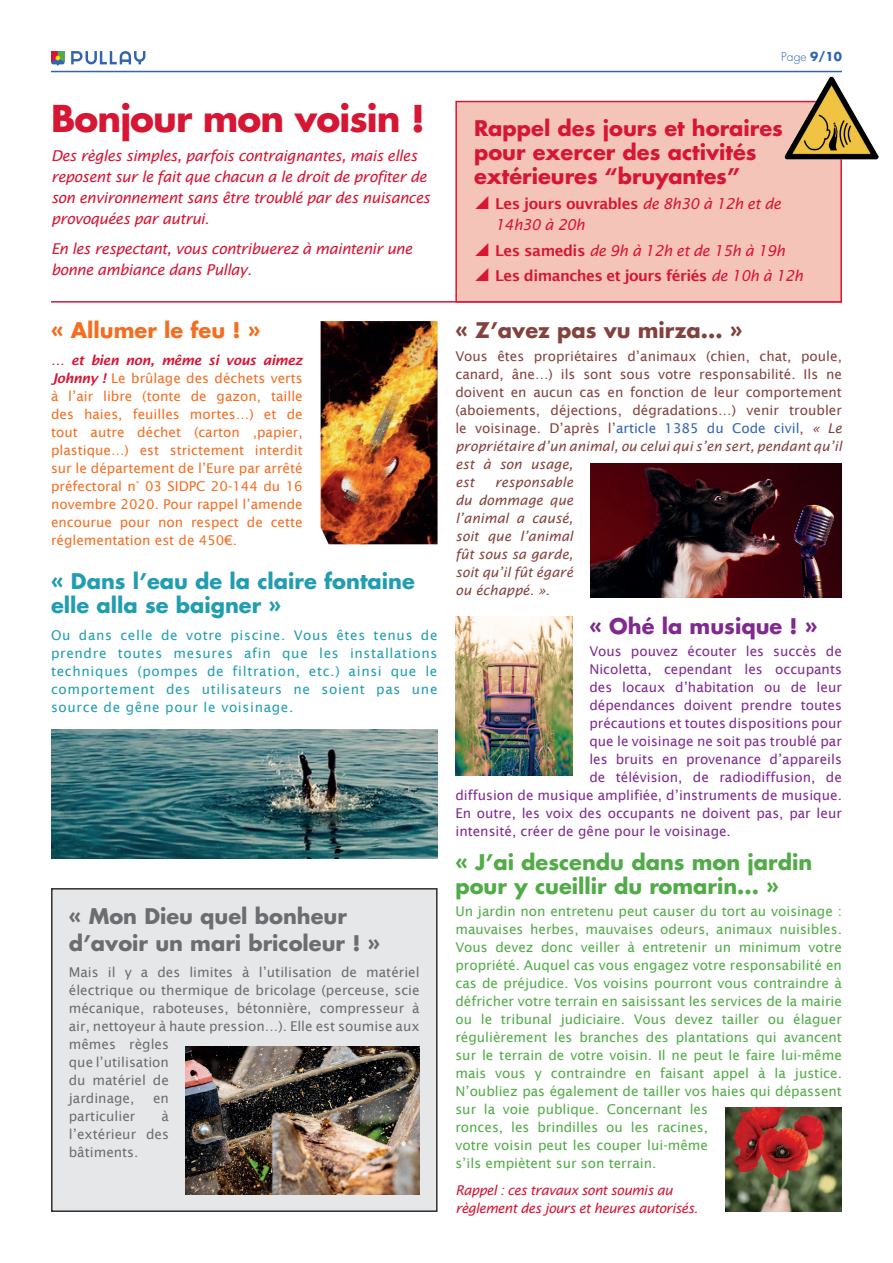
<style>
.page{position:relative;width:893px;height:1263px;background:#fff}
.page>*{position:absolute;margin:0;border:0;box-sizing:border-box;transform-origin:0 0}
.t1{font:700 36px "Futura Std";letter-spacing:-.025em;color:#d71634}
.t2{font:700 21px/24px "Futura Std";color:#d71634}
.t3{font:700 21px/24px "Futura Std";color:#51ab47}
.t4{font:700 21px/24px "Futura Std";color:#219db1}
.t5{font:700 21px/27px "Futura Std";color:#6c6d70}
.t6{font:700 21px "Futura Std";color:#84423e}
.t7{font:700 21px "Futura Std";color:#f36e21}
.t8{font:700 21px "Futura Std";color:#802990}
.t9{font:italic 15px/21px "Lucida Sans";letter-spacing:-.03em;color:#d71634}
.t10{font:600 15px/25.2px "Lucida Sans";letter-spacing:-.035em;color:#d71634}
.t11{font:13.5px/18px "Lucida Sans";color:#51ab47}
.t12{font:13.5px "Lucida Sans";color:#802990}
.t13{font:13.5px/18px "Lucida Sans";color:#f36e21;text-align:justify}
.t14{font:13.5px/18px "Lucida Sans";color:#84423e}
.t15{font:13.5px/18px "Lucida Sans";color:#6c6d70}
.t16{font:13.5px/18px "Lucida Sans";letter-spacing:.05em;color:#219db1;text-align:justify}
.t17{font:italic 13.5px/18px "Lucida Sans";color:#84423e;text-align:justify}
.t18{font:italic 13.5px/18px "Lucida Sans";letter-spacing:-.04em;color:#d71634}
.t19{font:300 12px "Futura Std";color:#3264b0}
.s1{font-weight:600;font-style:italic;color:#d71634}
.s2{font-weight:700}
.s3{font-weight:600;font-style:normal}
.s4{font-weight:400;font-style:italic}
.s5{color:#3264b0}
.s6{font-style:italic}
</style>
<div class="page">
<svg style="left:71px;top:51px;width:74px;height:13px"></svg>
<svg style="left:51px;top:51px;width:14px;height:15px"></svg>
<hr style="left:51px;top:71px;width:791px;height:1px;background:#3264b0">
<div style="left:51px;top:888px;width:387px;height:324px;background:#e6e7e9;border:2px solid #312f2c"></div>
<img style="left:321px;top:321px;width:117px;height:223px">
<img style="left:455px;top:617px;width:117px;height:158px">
<img style="left:590px;top:463px;width:252px;height:134px">
<img style="left:51px;top:729px;width:387px;height:130px">
<hr style="left:51px;top:301px;width:791px;height:2px;background:#d71634">
<div style="left:455px;top:101px;width:387px;height:202px;background:#f5c4b8;border:2px solid #d71634"></div>
<img style="left:784px;top:77px;width:94px;height:83px">
<img style="left:186px;top:1046px;width:234px;height:148px">
<img style="left:725px;top:1108px;width:117px;height:104px">
<h1 class="t1" style="left:51px;top:94px;width:376px">Bonjour mon voisin !</h1>
<p class="t9" style="left:51px;top:145px;width:381px">Des règles simples, parfois contraignantes, mais elles reposent sur le fait que chacun a le droit de profiter de son environnement sans être troublé par des nuisances provoquées par autrui.</p>
<p class="t9" style="left:51px;top:238px;width:363px">En les respectant, vous contribuerez à maintenir une bonne ambiance dans Pullay.</p>
<h2 class="t7" style="left:51px;top:317px;width:211px">« Allumer le feu ! »</h2>
<p class="t13" style="left:51px;top:351px;width:253px"><span class="s1">… et bien non, même si vous aimez Johnny !</span> Le brûlage des déchets verts à l’air libre (tonte de gazon, taille des haies, feuilles mortes…) et de tout autre déchet (carton ,papier, plastique…) est strictement interdit sur le département de l’Eure par arrêté préfectoral n° 03 SIDPC 20-144 du 16 novembre 2020. Pour rappel l’amende encourue pour non respect de cette réglementation est de 450€.</p>
<h2 class="t4" style="left:51px;top:569px;width:365px">« Dans l’eau de la claire fontaine elle alla se baigner »</h2>
<p class="t16" style="left:51px;top:626px;width:388px">Ou dans celle de votre piscine. Vous êtes tenus de prendre toutes mesures afin que les installations techniques (pompes de filtration, etc.) ainsi que le comportement des utilisateurs ne soient pas une source de gêne pour le voisinage.</p>
<h2 class="t5" style="left:69px;top:902px;width:313px">« Mon Dieu quel bonheur d’avoir un mari bricoleur ! »</h2>
<p class="t15" style="left:69px;top:963px;width:352px">Mais il y a des limites à l’utilisation de matériel électrique ou thermique de bricolage (perceuse, scie mécanique, raboteuses, bétonnière, compresseur à air, nettoyeur à haute pression…). Elle est soumise aux mêmes règles<br>que l’utilisation<br>du matériel de<br>jardinage,</p>
<p class="t15" style="left:153px;top:1089px;width:17px">en</p>
<p class="t15" style="left:69px;top:1107px;width:68px">particulier</p>
<p class="t15" style="left:69px;top:1107px;width:102px;text-align:justify;text-indent:93px">à l’extérieur des bâtiments.</p>
<p class="t19" style="left:781px;top:49px;width:62px">Page <span class="s2">9/10</span></p>
<h2 class="t2" style="left:474px;top:116px;width:310px">Rappel des jours et horaires pour exercer des activités extérieures “bruyantes”</h2>
<p class="t9" style="left:495px;top:193px;width:287px"><span class="s3">Les jours ouvrables</span> de 8h30 à 12h et de<br>14h30 à 20h</p>
<p class="t10" style="left:495px;top:237px;width:309px">Les samedis <span class="s4">de 9h à 12h et de 15h à 19h<br></span>Les dimanches et jours fériés <span class="s4">de 10h à 12h</span></p>
<h2 class="t6" style="left:455px;top:317px;width:289px">« Z’avez pas vu mirza... »</h2>
<p class="t14" style="left:455px;top:347px;width:388px">Vous êtes propriétaires d’animaux (chien, chat, poule, canard, âne…) ils sont sous votre responsabilité. Ils ne doivent en aucun cas en fonction de leur comportement (aboiements, déjections, dégradations…) venir troubler le voisinage. D’après l’<span class="s5">article 1385 du Code civil</span>, <span class="s6">« Le propriétaire d’un animal, ou celui qui s’en sert, pendant qu’il est à son usage,<br>est</span></p>
<p class="t17" style="left:455px;top:473px;width:119px;text-indent:39px">responsable du dommage que l’animal a causé, soit que l’animal fût sous sa garde, soit qu’il fût égaré ou échappé. ».</p>
<h2 class="t8" style="left:589px;top:612px;width:230px">« Ohé la musique ! »</h2>
<p class="t12" style="left:589px;top:644px;width:254px">Vous pouvez écouter les succès de</p>
<p class="t12" style="left:589px;top:662px;width:254px">Nicoletta, cependant les occupants</p>
<p class="t12" style="left:589px;top:680px;width:254px">des locaux d’habitation ou de leur</p>
<p class="t12" style="left:589px;top:698px;width:254px">dépendances doivent prendre toutes</p>
<p class="t12" style="left:589px;top:716px;width:254px">précautions et toutes dispositions pour</p>
<p class="t12" style="left:589px;top:734px;width:254px">que le voisinage ne soit pas troublé par</p>
<p class="t12" style="left:589px;top:752px;width:254px">les bruits en provenance d’appareils</p>
<p class="t12" style="left:589px;top:770px;width:254px">de télévision, de radiodiffusion, de</p>
<p class="t12" style="left:455px;top:788px;width:388px">diffusion de musique amplifiée, d’instruments de musique.</p>
<p class="t12" style="left:455px;top:806px;width:388px">En outre, les voix des occupants ne doivent pas, par leur</p>
<p class="t12" style="left:455px;top:824px;width:277px">intensité, créer de gêne pour le voisinage.</p>
<h2 class="t3" style="left:455px;top:850px;width:358px">« J’ai descendu dans mon jardin pour y cueillir du romarin... »</h2>
<p class="t11" style="left:455px;top:902px;width:388px">Un jardin non entretenu peut causer du tort au voisinage : mauvaises herbes, mauvaises odeurs, animaux nuisibles.<br>Vous devez donc veiller à entretenir un minimum votre propriété. Auquel cas vous engagez votre responsabilité en cas de préjudice. Vos voisins pourront vous contraindre à défricher votre terrain en saisissant les services de la mairie ou le tribunal judiciaire. Vous devez tailler ou élaguer régulièrement les branches des plantations qui avancent sur le terrain de votre voisin. Il ne peut le faire lui-même mais vous y contraindre en faisant appel à la justice.<br>N’oubliez pas également de tailler vos haies qui dépassent sur la voie publique. Concernant les<br>ronces, les brindilles ou les racines,<br>votre voisin peut les couper lui-même<br>s’ils empiètent sur son terrain.</p>
<p class="t18" style="left:455px;top:1181px;width:244px">Rappel : ces travaux sont soumis au règlement des jours et heures autorisés.</p>
</div>
